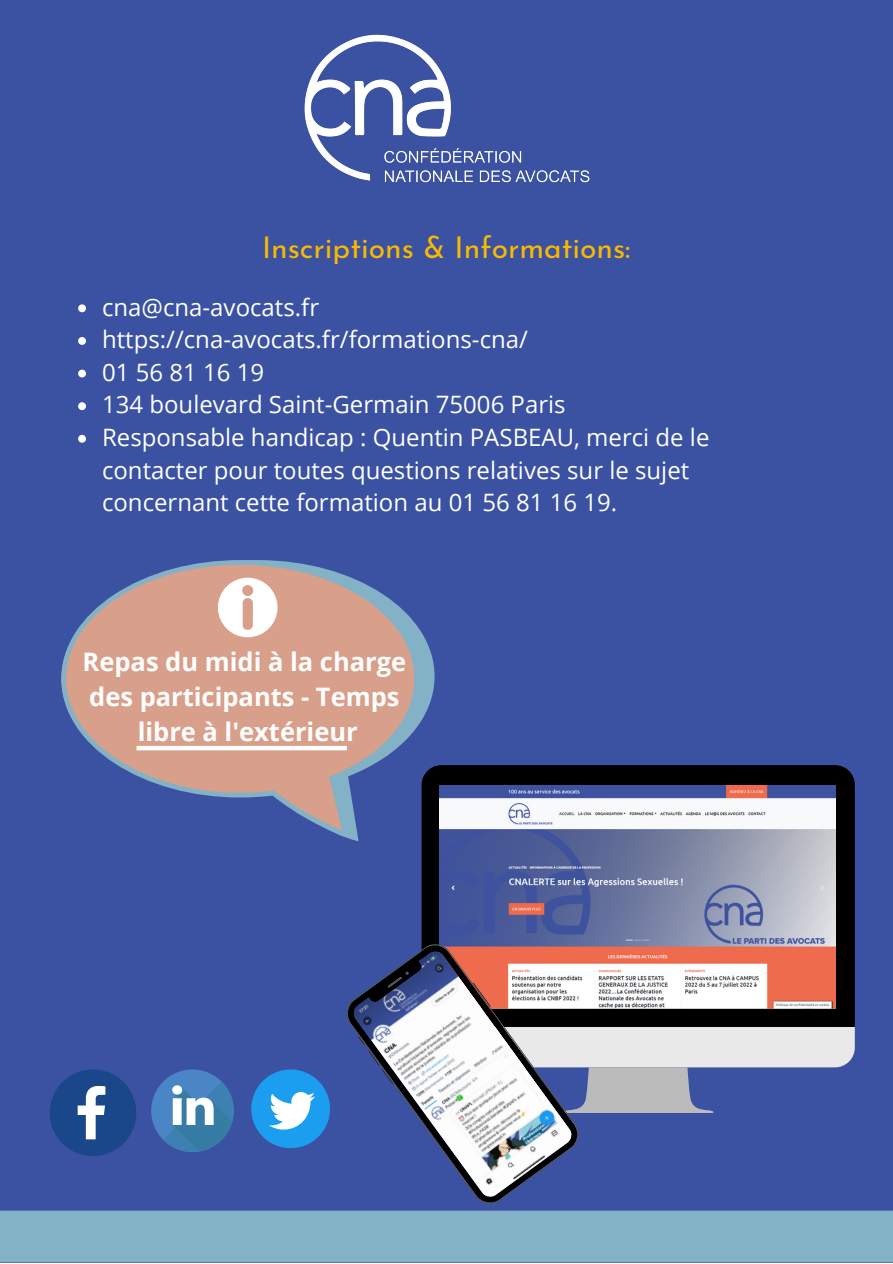
<style>
.page{position:relative;width:893px;height:1264px;background:#fff}
.page>*{position:absolute;margin:0;border:0;box-sizing:border-box;transform-origin:0 0}
.t1{font:30px "Josefin Sans";color:#f9b903}
.t2{font:700 25.5px "Open Sans";color:#fff}
.t3{font:24px/32.5px "Open Sans";color:#fff}
</style>
<div class="page">
<div style="left:0;top:0;width:892px;height:1262px;background:#3b51a2"></div>
<img style="left:304px;top:34px;width:286px;height:149px">
<svg style="left:78px;top:304px;width:8px;height:8px"></svg>
<svg style="left:78px;top:337px;width:8px;height:8px"></svg>
<svg style="left:78px;top:369px;width:8px;height:8px"></svg>
<svg style="left:78px;top:402px;width:8px;height:8px"></svg>
<svg style="left:78px;top:435px;width:8px;height:8px"></svg>
<svg style="left:50px;top:1069px;width:86px;height:87px"></svg>
<svg style="left:251px;top:1069px;width:79px;height:79px"></svg>
<div style="left:151px;top:1069px;width:83px;height:82px;background:#4a86c5;border-radius:50%"></div>
<svg style="left:163px;top:1081px;width:71px;height:71px"></svg>
<div style="left:421px;top:765px;width:433px;height:261px;background:#000"></div>
<svg style="left:581px;top:1027px;width:273px;height:85px"></svg>
<img style="left:440px;top:785px;width:395px;height:223px">
<svg style="left:346px;top:943px;width:235px;height:261px"></svg>
<div style="left:0;top:1210px;width:892px;height:52px;background:#83b1c6"></div>
<svg style="left:342px;top:629px;width:92px;height:212px"></svg>
<svg style="left:61px;top:560px;width:358px;height:276px;fill:#d8a08a"></svg>
<hr style="left:136px;top:746px;width:211px;height:4px;background:#fff">
<svg style="left:218px;top:577px;width:59px;height:60px;background:#f2dfd8"></svg>
<p class="t1" style="left:262px;top:235px;width:370px">Inscriptions &amp; Informations:</p>
<p class="t3" style="left:102px;top:290px;width:218px">cna@cna-avocats.fr</p>
<p class="t3" style="left:102px;top:322px;width:427px">https://cna-avocats.fr/formations-cna/</p>
<p class="t3" style="left:102px;top:355px;width:163px">01 56 81 16 19</p>
<p class="t3" style="left:102px;top:388px;width:465px">134 boulevard Saint-Germain 75006 Paris</p>
<p class="t3" style="left:102px;top:420px;width:609px">Responsable handicap : Quentin PASBEAU, merci de le contacter pour toutes questions relatives sur le sujet concernant cette formation au 01 56 81 16 19.</p>
<p class="t2" style="left:83px;top:643px;width:325px">Repas du midi à la charge</p>
<p class="t2" style="left:89px;top:678px;width:312px">des participants - Temps</p>
<p class="t2" style="left:138px;top:713px;width:221px">libre à l'extérieur</p>
</div>
